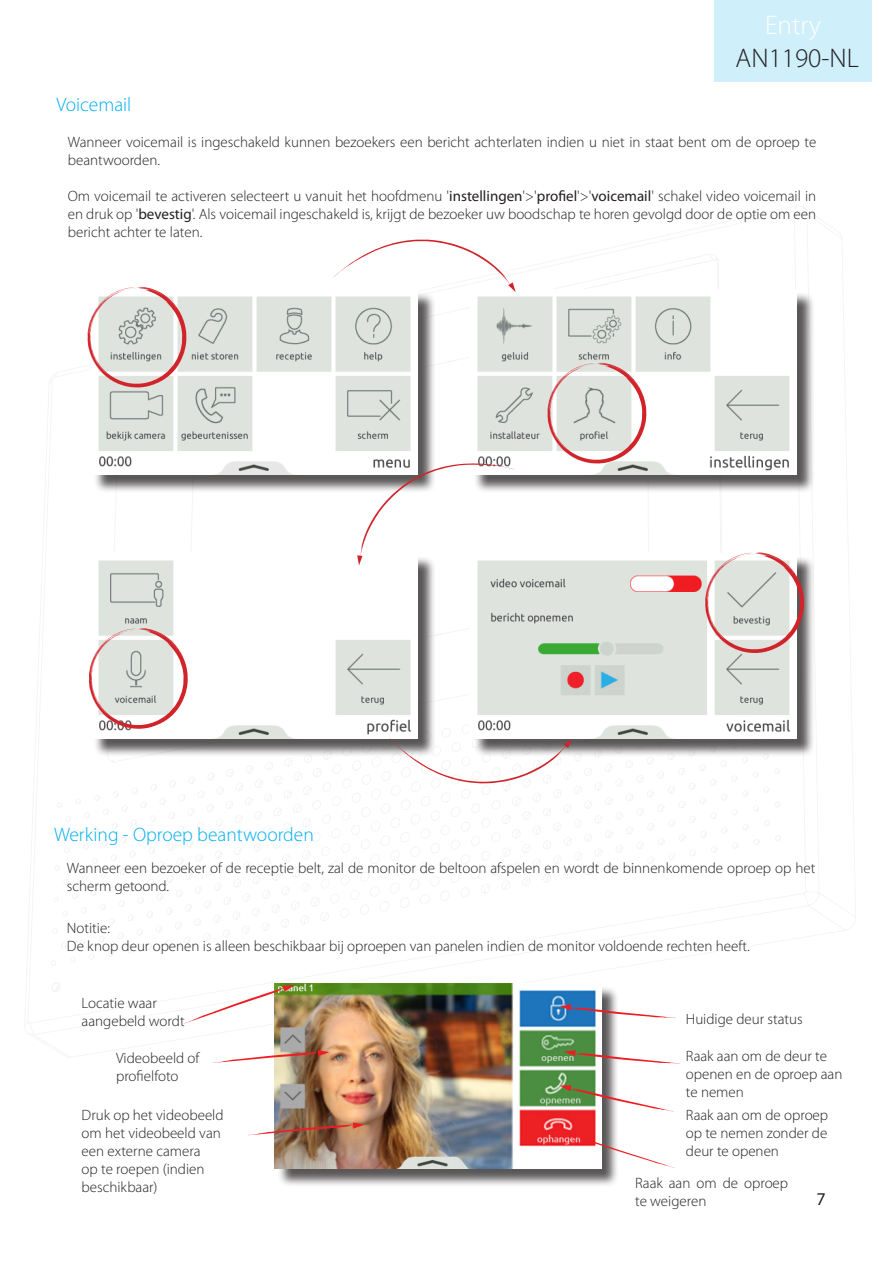
<style>
.page{position:relative;width:893px;height:1263px;background:#fff}
.page>*{position:absolute;margin:0;border:0;box-sizing:border-box;transform-origin:0 0}
.t1{font:300 27px "Myriad Pro";color:#231f20}
.t2{font:300 27px "Myriad Pro";color:#fff}
.Section_title{font:300 19.5px "Myriad Pro";color:#00aeef}
.t3{font:18px "Myriad Pro";color:#231f20}
.Text_-_9pt_Bold_Tile{font:300 15px/18px "Myriad Pro";color:#231f20}
.s1{font-weight:400}
</style>
<div class="page">
<div style="left:714px;top:0;width:158px;height:81px;background:#cfeffb"></div>
<div style="left:93px;top:292px;width:343px;height:201px;background:#231f20;opacity:.75"></div>
<img style="left:93px;top:292px;width:324px;height:182px">
<div style="left:93px;top:556px;width:343px;height:202px;background:#231f20;opacity:.75"></div>
<img style="left:93px;top:556px;width:324px;height:183px">
<div style="left:473px;top:292px;width:343px;height:201px;background:#231f20;opacity:.75"></div>
<img style="left:473px;top:292px;width:324px;height:182px">
<div style="left:473px;top:556px;width:343px;height:202px;background:#231f20;opacity:.75"></div>
<img style="left:473px;top:556px;width:324px;height:183px">
<svg style="left:87px;top:287px;width:100px;height:101px"></svg>
<svg style="left:89px;top:628px;width:99px;height:102px"></svg>
<svg style="left:547px;top:363px;width:99px;height:101px"></svg>
<svg style="left:705px;top:552px;width:99px;height:102px"></svg>
<svg style="left:333px;top:239px;width:183px;height:53px"></svg>
<svg style="left:357px;top:463px;width:160px;height:102px"></svg>
<svg style="left:387px;top:680px;width:340px;height:203px"></svg>
<div style="left:277px;top:986px;width:343px;height:201px;background:#231f20;opacity:.75"></div>
<img style="left:275px;top:983px;width:326px;height:185px">
<svg style="left:184px;top:985px;width:111px;height:39px"></svg>
<svg style="left:213px;top:1050px;width:117px;height:13px"></svg>
<svg style="left:249px;top:1122px;width:116px;height:13px"></svg>
<svg style="left:564px;top:1050px;width:116px;height:14px"></svg>
<svg style="left:560px;top:1085px;width:114px;height:27px"></svg>
<svg style="left:565px;top:1133px;width:111px;height:36px"></svg>
<svg style="left:560px;top:1004px;width:116px;height:14px"></svg>
<h1 class="t2" style="left:765px;top:8px;width:58px">Entry</h1>
<p class="Section_title" style="left:56px;top:93px;width:77px">Voicemail</p>
<h1 class="t1" style="left:736px;top:41px;width:125px">AN1190-NL</h1>
<p class="Text_-_9pt_Bold_Tile" style="left:68px;top:133px;width:750px">Wanneer voicemail is ingeschakeld kunnen bezoekers een bericht achterlaten indien u niet in staat bent om de oproep te beantwoorden.</p>
<p class="Text_-_9pt_Bold_Tile" style="left:68px;top:187px;width:750px;text-align:justify">Om voicemail te activeren selecteert u vanuit het hoofdmenu '<span class="s1">instellingen</span>'&gt;'<span class="s1">profiel</span>'&gt;'<span class="s1">voicemail</span>' schakel video voicemail in en druk op '<span class="s1">bevestig</span>'. Als voicemail ingeschakeld is, krijgt de bezoeker uw boodschap te horen gevolgd door de optie om een bericht achter te laten.</p>
<p class="Section_title" style="left:54px;top:822px;width:261px">Werking - Oproep beantwoorden</p>
<p class="Text_-_9pt_Bold_Tile" style="left:67px;top:859px;width:750px">Wanneer een bezoeker of de receptie belt, zal de monitor de beltoon afspelen en wordt de binnenkomende oproep op het scherm getoond.</p>
<p class="Text_-_9pt_Bold_Tile" style="left:67px;top:919px;width:44px">Notitie:</p>
<p class="Text_-_9pt_Bold_Tile" style="left:67px;top:937px;width:684px">De knop deur openen is alleen beschikbaar bij oproepen van panelen indien de monitor voldoende rechten heeft.</p>
<p class="Text_-_9pt_Bold_Tile" style="left:82px;top:994px;width:105px">Locatie waar aangebeld wordt</p>
<p class="Text_-_9pt_Bold_Tile" style="left:116px;top:1049px;width:85px">Videobeeld of profielfoto</p>
<p class="Text_-_9pt_Bold_Tile" style="left:82px;top:1105px;width:144px">Druk op het videobeeld om het videobeeld van een externe camera<br>op te roepen (indien beschikbaar)</p>
<p class="Text_-_9pt_Bold_Tile" style="left:686px;top:1010px;width:118px">Huidige deur status</p>
<p class="Text_-_9pt_Bold_Tile" style="left:686px;top:1047px;width:158px">Raak aan om de deur te openen en de oproep aan te nemen</p>
<p class="Text_-_9pt_Bold_Tile" style="left:686px;top:1106px;width:144px;text-align:justify">Raak aan om de oproep op te nemen zonder de deur te openen</p>
<p class="Text_-_9pt_Bold_Tile" style="left:635px;top:1174px;width:155px">Raak aan om de oproep te weigeren</p>
<p class="t3" style="left:816px;top:1187px;width:11px">7</p>
</div>
